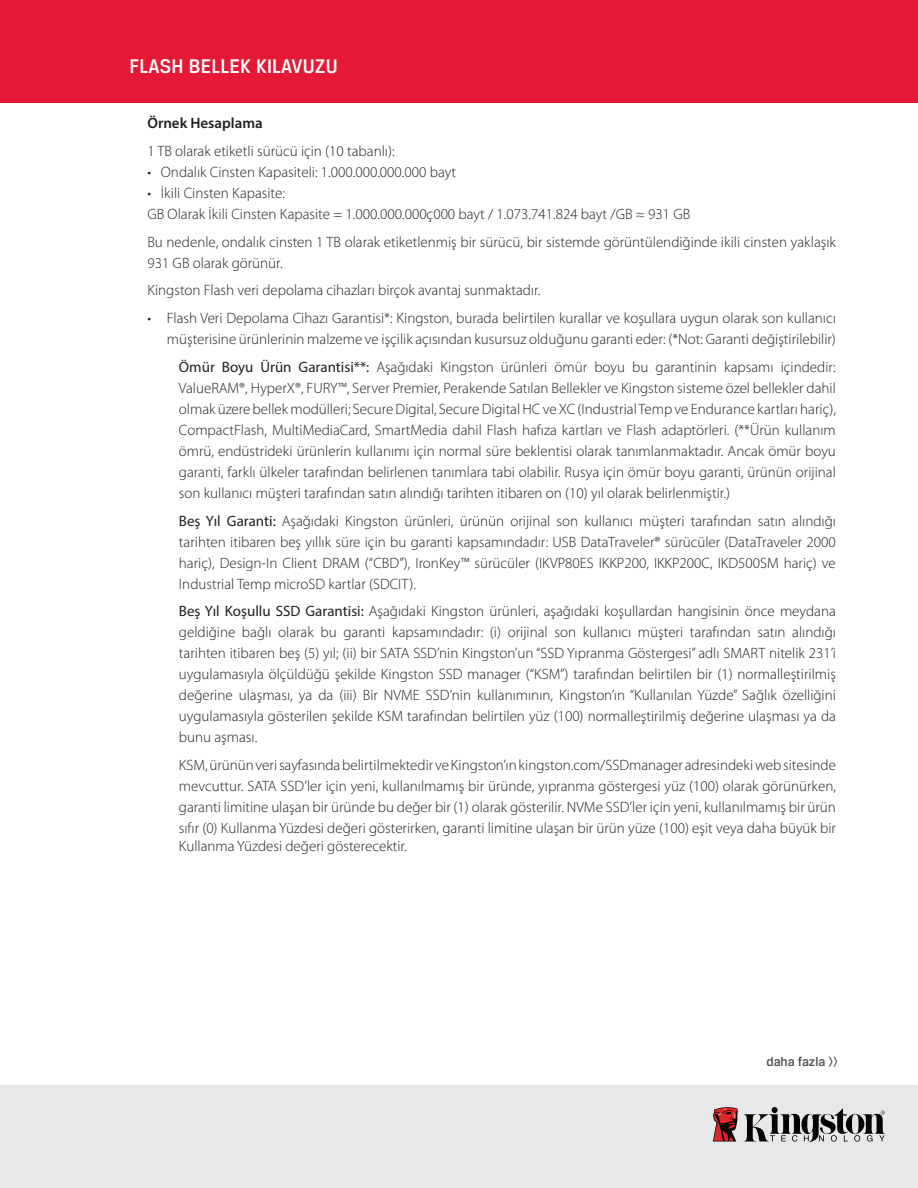
<style>
.page{position:relative;width:918px;height:1188px;background:#fff}
.page>*{position:absolute;margin:0;border:0;box-sizing:border-box;transform-origin:0 0}
.t1{font:500 21px "Breuer Text";letter-spacing:.01em;color:#fff}
.t2{font:300 15px/21px "Myriad Pro";color:#231f20;text-align:justify}
.t3{font:600 15px "Myriad Pro";color:#231f20}
.t4{font:500 13.5px "Breuer Text";color:#525051}
.s1{font-weight:400}
</style>
<div class="page">
<div style="left:0;top:0;width:918px;height:103px;background:#e51836"></div>
<div style="left:0;top:1085px;width:918px;height:103px;background:#e6e8ea"></div>
<svg style="left:744px;top:1107px;width:141px;height:35px"></svg>
<svg style="left:713px;top:1107px;width:25px;height:35px"></svg>
<h1 class="t1" style="left:130px;top:55px;width:210px">FLASH BELLEK KILAVUZU</h1>
<p class="t3" style="left:147px;top:114px;width:117px">Örnek Hesaplama</p>
<p class="t2" style="left:147px;top:140px;width:249px">1 TB olarak etiketli sürücü için (10 tabanlı):</p>
<p class="t2" style="left:147px;top:161px;width:310px">• Ondalık Cinsten Kapasiteli: 1.000.000.000.000 bayt</p>
<p class="t2" style="left:147px;top:182px;width:544px">• İkili Cinsten Kapasite:<br>GB Olarak İkili Cinsten Kapasite = 1.000.000.000ç000 bayt / 1.073.741.824 bayt /GB ≈ 931 GB</p>
<p class="t2" style="left:147px;top:231px;width:690px">Bu nedenle, ondalık cinsten 1 TB olarak etiketlenmiş bir sürücü, bir sistemde görüntülendiğinde ikili cinsten yaklaşık<br>931 GB olarak görünür.</p>
<p class="t2" style="left:147px;top:280px;width:395px">Kingston Flash veri depolama cihazları birçok avantaj sunmaktadır.</p>
<p class="t2" style="left:147px;top:307px;width:690px;text-align:right">• Flash Veri Depolama Cihazı Garantisi*: Kingston, burada belirtilen kurallar ve koşullara uygun olarak son kullanıcı müşterisine ürünlerinin malzeme ve işçilik açısından kusursuz olduğunu garanti eder: (*Not: Garanti değiştirilebilir)</p>
<p class="t2" style="left:179px;top:356px;width:659px"><span class="s1">Ömür Boyu Ürün Garantisi**:</span> Aşağıdaki Kingston ürünleri ömür boyu bu garantinin kapsamı içindedir:<br>ValueRAM®, HyperX®, FURY™, Server Premier, Perakende Satılan Bellekler ve Kingston sisteme özel bellekler dahil olmak üzere bellek modülleri; Secure Digital, Secure Digital HC ve XC (Industrial Temp ve Endurance kartları hariç), CompactFlash, MultiMediaCard, SmartMedia dahil Flash hafıza kartları ve Flash adaptörleri. (**Ürün kullanım ömrü, endüstrideki ürünlerin kullanımı için normal süre beklentisi olarak tanımlanmaktadır. Ancak ömür boyu garanti, farklı ülkeler tarafından belirlenen tanımlara tabi olabilir. Rusya için ömür boyu garanti, ürünün orijinal son kullanıcı müşteri tarafından satın alındığı tarihten itibaren on (10) yıl olarak belirlenmiştir.)</p>
<p class="t2" style="left:179px;top:510px;width:658px"><span class="s1">Beş Yıl Garanti:</span> Aşağıdaki Kingston ürünleri, ürünün orijinal son kullanıcı müşteri tarafından satın alındığı tarihten itibaren beş yıllık süre için bu garanti kapsamındadır: USB DataTraveler® sürücüler (DataTraveler 2000 hariç), Design-In Client DRAM (“CBD”), IronKey™ sürücüler (IKVP80ES IKKP200, IKKP200C, IKD500SM hariç) ve Industrial Temp microSD kartlar (SDCIT).</p>
<p class="t2" style="left:179px;top:601px;width:659px"><span class="s1">Beş Yıl Koşullu SSD Garantisi:</span> Aşağıdaki Kingston ürünleri, aşağıdaki koşullardan hangisinin önce meydana geldiğine bağlı olarak bu garanti kapsamındadır: (i) orijinal son kullanıcı müşteri tarafından satın alındığı tarihten itibaren beş (5) yıl; (ii) bir SATA SSD’nin Kingston’un “SSD Yıpranma Göstergesi” adlı SMART nitelik 231’i uygulamasıyla ölçüldüğü şekilde Kingston SSD manager (“KSM”) tarafından belirtilen bir (1) normalleştirilmiş değerine ulaşması, ya da (iii) Bir NVME SSD’nin kullanımının, Kingston’ın “Kullanılan Yüzde” Sağlık özelliğini uygulamasıyla gösterilen şekilde KSM tarafından belirtilen yüz (100) normalleştirilmiş değerine ulaşması ya da bunu aşması.</p>
<p class="t2" style="left:179px;top:754px;width:659px">KSM, ürünün veri sayfasında belirtilmektedir ve Kingston’ın kingston.com/SSDmanager adresindeki web sitesinde mevcuttur. SATA SSD’ler için yeni, kullanılmamış bir üründe, yıpranma göstergesi yüz (100) olarak görünürken, garanti limitine ulaşan bir üründe bu değer bir (1) olarak gösterilir. NVMe SSD’ler için yeni, kullanılmamış bir ürün sıfır (0) Kullanma Yüzdesi değeri gösterirken, garanti limitine ulaşan bir ürün yüze (100) eşit veya daha büyük bir</p>
<p class="t2" style="left:179px;top:835px;width:229px">Kullanma Yüzdesi değeri gösterecektir.</p>
<p class="t4" style="left:766px;top:1054px;width:73px">daha fazla &gt;&gt;</p>
</div>
